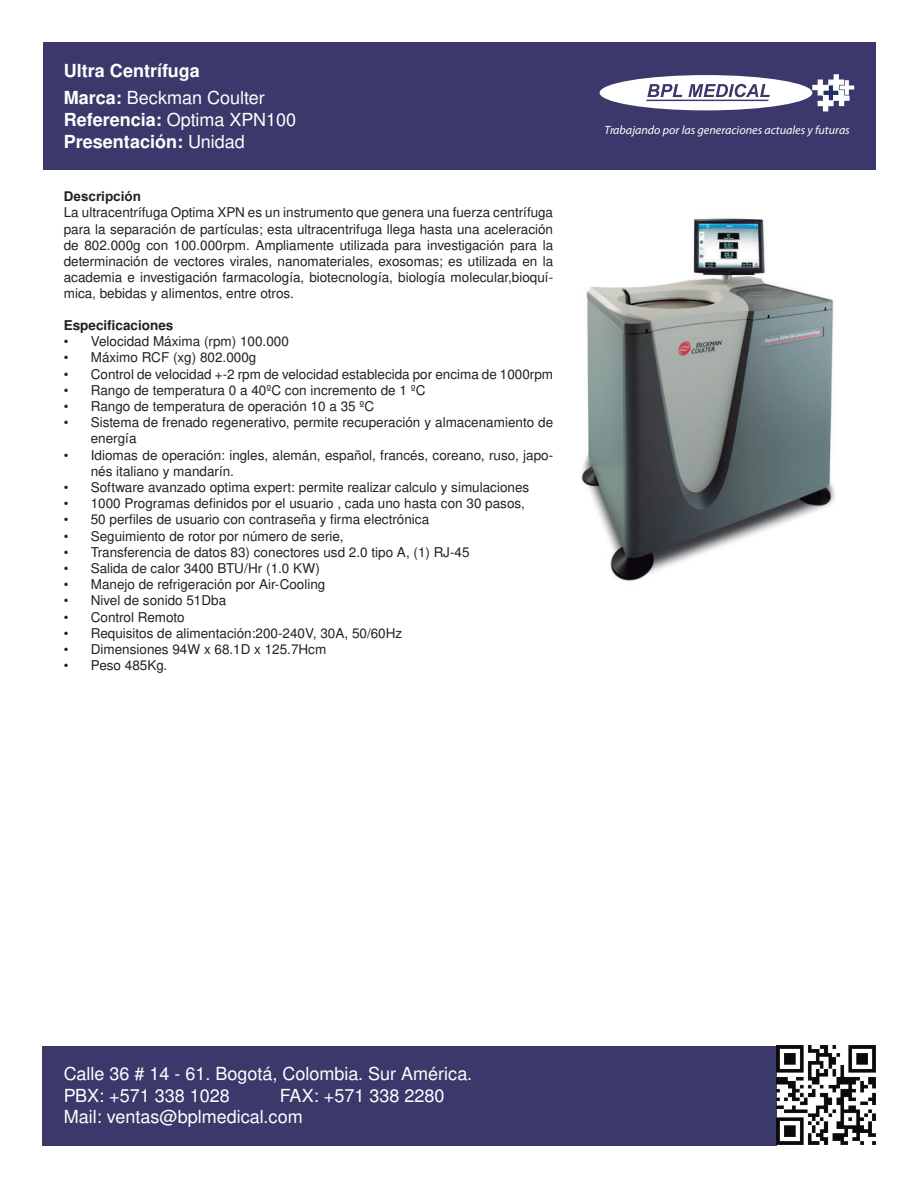
<style>
.page{position:relative;width:918px;height:1188px;background:#fff}
.page>*{position:absolute;margin:0;border:0;box-sizing:border-box;transform-origin:0 0}
.t1{font:18px "Nimbus San L";color:#fff}
.t2{font:700 18px "Nimbus San L";color:#fff}
.t3{font:13.5px/16.2px "Nimbus San L";color:#231f20}
.t4{font:700 13.5px "Nimbus San L";color:#231f20}
.t5{font:700 13.5px "Arial";color:#231f20}
.t6{font:italic 12px "Myriad Pro";color:#fff}
.s1{font-weight:700}
.s2{font-weight:400}
</style>
<div class="page">
<div style="left:43px;top:43px;width:832px;height:127px;background:#3b396b"></div>
<div style="left:43px;top:1046px;width:734px;height:99px;background:#3b396b"></div>
<svg style="left:600px;top:74px;width:254px;height:37px"></svg>
<img style="left:777px;top:1046px;width:98px;height:99px">
<img style="left:581px;top:218px;width:254px;height:363px">
<h1 class="t2" style="left:64px;top:58px;width:138px">Ultra Centrífuga</h1>
<h1 class="t1" style="left:64px;top:85px;width:203px"><span class="s1">Marca:</span> Beckman Coulter</h1>
<h1 class="t1" style="left:64px;top:107px;width:234px"><span class="s1">Referencia:</span> Optima XPN100</h1>
<h1 class="t2" style="left:64px;top:129px;width:183px">Presentación: <span class="s2">Unidad</span></h1>
<p class="t5" style="left:64px;top:187px;width:79px">Descripción</p>
<p class="t3" style="left:64px;top:204px;width:491px;text-align:justify">La ultracentrífuga Optima XPN es un instrumento que genera una fuerza centrífuga para la separación de partículas; esta ultracentrifuga llega hasta una aceleración de 802.000g con 100.000rpm. Ampliamente utilizada para investigación para la determinación de vectores virales, nanomateriales, exosomas; es utilizada en la academia e investigación farmacología, biotecnología, biología molecular,bioquí&shy;mica, bebidas y alimentos, entre otros.</p>
<p class="t4" style="left:64px;top:316px;width:111px">Especificaciones</p>
<p class="t3" style="left:64px;top:333px;width:227px">• Velocidad Máxima (rpm) 100.000</p>
<p class="t3" style="left:64px;top:349px;width:194px">• Máximo RCF (xg) 802.000g</p>
<p class="t3" style="left:64px;top:365px;width:491px">• Control de velocidad +-2 rpm de velocidad establecida por encima de 1000rpm</p>
<p class="t3" style="left:64px;top:381px;width:363px">• Rango de temperatura 0 a 40ºC con incremento de 1 ºC</p>
<p class="t3" style="left:64px;top:398px;width:312px">• Rango de temperatura de operación 10 a 35 ºC</p>
<p class="t3" style="left:91px;top:414px;width:464px;text-indent:-27px">• Sistema de frenado regenerativo, permite recuperación y almacenamiento de energía</p>
<p class="t3" style="left:91px;top:446px;width:464px;text-indent:-27px">• Idiomas de operación: ingles, alemán, español, francés, coreano, ruso, japo&shy;nés italiano y mandarín.</p>
<p class="t3" style="left:64px;top:479px;width:467px">• Software avanzado optima expert: permite realizar calculo y simulaciones</p>
<p class="t3" style="left:64px;top:495px;width:463px">• 1000 Programas definidos por el usuario , cada uno hasta con 30 pasos,</p>
<p class="t3" style="left:64px;top:511px;width:367px">• 50 perfiles de usuario con contraseña y firma electrónica</p>
<p class="t3" style="left:64px;top:527px;width:281px">• Seguimiento de rotor por número de serie,</p>
<p class="t3" style="left:64px;top:543px;width:407px">• Transferencia de datos 83) conectores usd 2.0 tipo A, (1) RJ-45</p>
<p class="t3" style="left:64px;top:560px;width:258px">• Salida de calor 3400 BTU/Hr (1.0 KW)</p>
<p class="t3" style="left:64px;top:576px;width:263px">• Manejo de refrigeración por Air-Cooling</p>
<p class="t3" style="left:64px;top:592px;width:164px">• Nivel de sonido 51Dba</p>
<p class="t3" style="left:64px;top:608px;width:122px">• Control Remoto</p>
<p class="t3" style="left:64px;top:624px;width:340px">• Requisitos de alimentación:200-240V, 30A, 50/60Hz</p>
<p class="t3" style="left:64px;top:641px;width:264px">• Dimensiones 94W x 68.1D x 125.7Hcm</p>
<p class="t3" style="left:64px;top:657px;width:105px">• Peso 485Kg.</p>
<p class="t6" style="left:604px;top:123px;width:247px">Trabajando por las generaciones actuales y futuras</p>
<h1 class="t1" style="left:64px;top:1061px;width:410px">Calle 36 # 14 - 61. Bogotá, Colombia. Sur América.</h1>
<h1 class="t1" style="left:64px;top:1104px;width:240px">Mail: ventas@bplmedical.com</h1>
<h1 class="t1" style="left:64px;top:1082px;width:168px">PBX: +571 338 1028</h1>
<h1 class="t1" style="left:280px;top:1082px;width:166px">FAX: +571 338 2280</h1>
</div>
